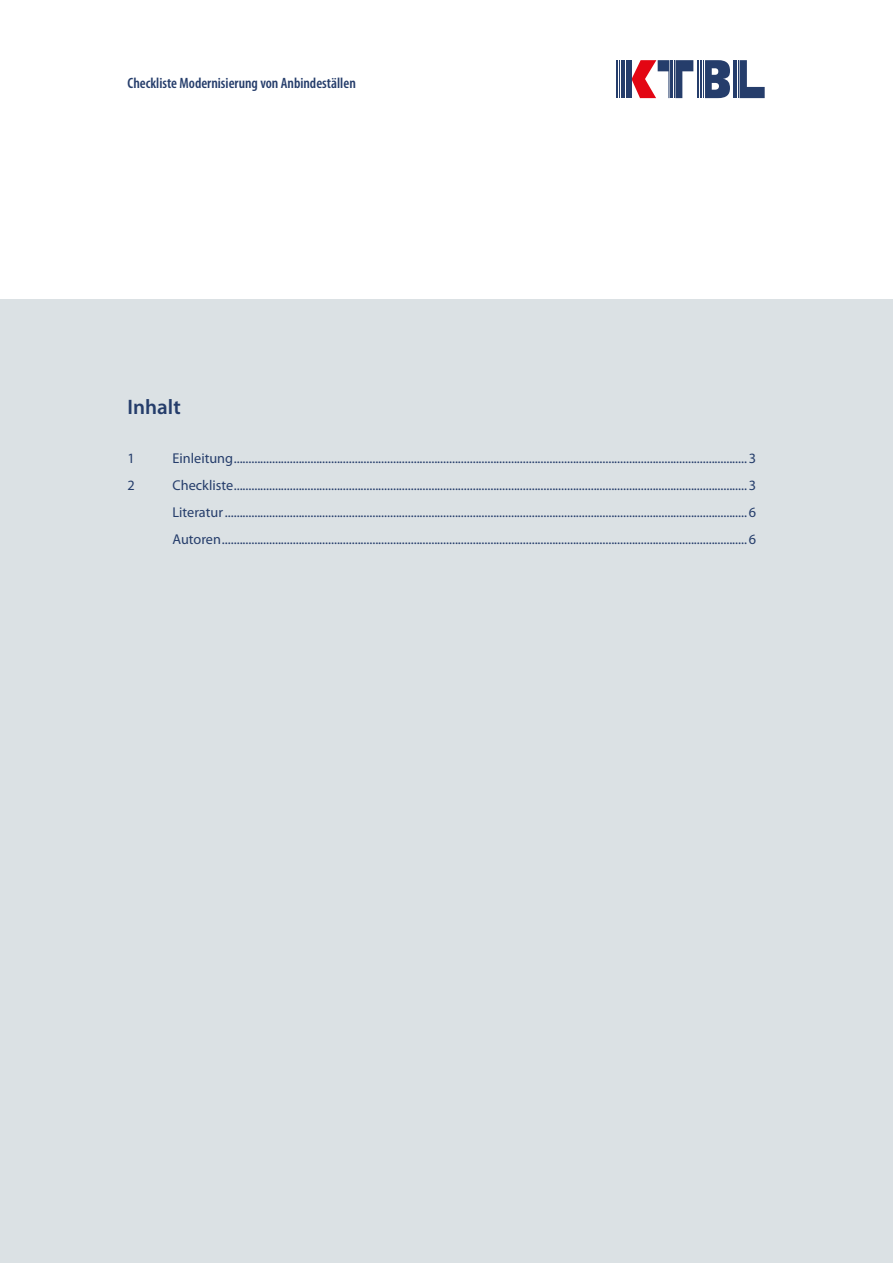
<style>
.page{position:relative;width:893px;height:1263px;background:#fff}
.page>*{position:absolute;margin:0;border:0;box-sizing:border-box;transform-origin:0 0}
.t1{font:600 21px "Myriad Pro";color:#253d6b}
.t2{font:600 condensed 15px "Myriad Pro";color:#253d6b}
.t3{font:14.25px/27px "Myriad Pro";color:#253d6b;text-align:justify}
</style>
<div class="page">
<svg style="left:631px;top:60px;width:38px;height:38px"></svg>
<hr style="left:670px;top:60px;width:1px;height:38px;background:#253d6b">
<hr style="left:672px;top:60px;width:1px;height:38px;background:#253d6b">
<hr style="left:674px;top:60px;width:1px;height:38px;background:#253d6b">
<svg style="left:675px;top:60px;width:18px;height:38px"></svg>
<hr style="left:733px;top:60px;width:1px;height:38px;background:#253d6b">
<hr style="left:736px;top:60px;width:1px;height:38px;background:#253d6b">
<hr style="left:738px;top:60px;width:1px;height:38px;background:#253d6b">
<svg style="left:739px;top:60px;width:26px;height:38px"></svg>
<hr style="left:697px;top:60px;width:2px;height:38px;background:#253d6b">
<hr style="left:700px;top:60px;width:1px;height:38px;background:#253d6b">
<svg style="left:705px;top:60px;width:25px;height:38px"></svg>
<hr style="left:701px;top:60px;width:1px;height:38px;background:#253d6b">
<hr style="left:703px;top:60px;width:1px;height:38px;background:#253d6b">
<hr style="left:617px;top:60px;width:1px;height:38px;background:#253d6b">
<hr style="left:619px;top:60px;width:1px;height:38px;background:#253d6b">
<hr style="left:621px;top:60px;width:1px;height:38px;background:#253d6b">
<hr style="left:622px;top:60px;width:1px;height:38px;background:#253d6b">
<hr style="left:624px;top:60px;width:1px;height:38px;background:#253d6b">
<div style="left:626px;top:60px;width:5px;height:38px;background:#253d6b"></div>
<div style="left:0;top:300px;width:893px;height:963px;background:#dbe1e4"></div>
<p class="t2" style="left:128px;top:74px;width:230px">Checkliste Modernisierung von Anbindeställen</p>
<h1 class="t1" style="left:128px;top:395px;width:55px">Inhalt</h1>
<p class="t3" style="left:128px;top:445px;width:9px">1</p>
<p class="t3" style="left:173px;top:445px;width:585px">Einleitung..............................................................................................................................................................................3</p>
<p class="t3" style="left:128px;top:472px;width:9px">2</p>
<p class="t3" style="left:173px;top:472px;width:585px">Checkliste..............................................................................................................................................................................3<br>Literatur.................................................................................................................................................................................6<br>Autoren..................................................................................................................................................................................6</p>
</div>
